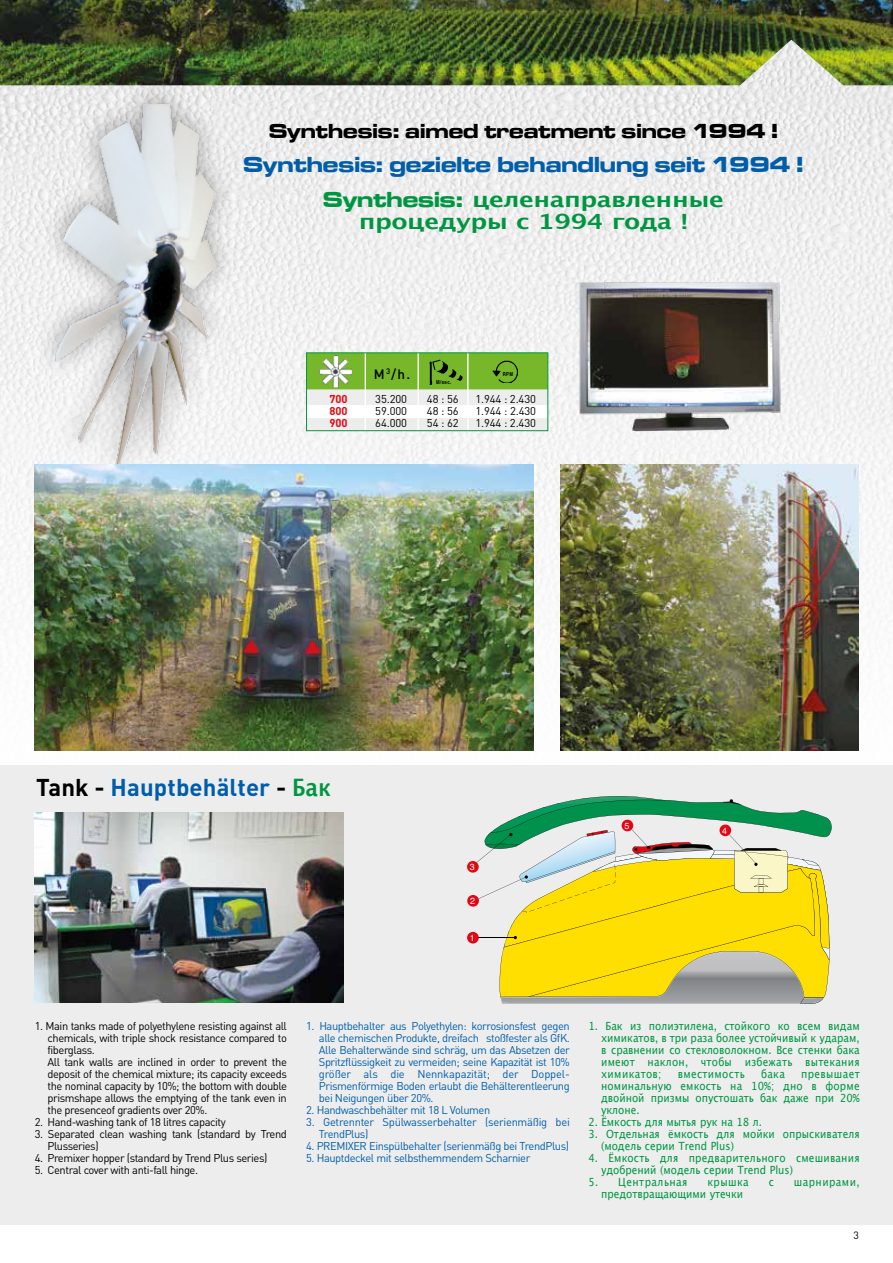
<style>
.page{position:relative;width:893px;height:1263px;background:#fff}
.page>*{position:absolute;margin:0;border:0;box-sizing:border-box;transform-origin:0 0}
.t1{font:700 24px "DIN";letter-spacing:.005em;color:#005da9}
.t2{font:22.5px "Microgramma D Bold Exte";color:#005da9}
.t3{font:700 21px/22.5px "Lucida Grande";letter-spacing:-.02em;color:#009641;text-align:center;scale:1.21 1}
.t4{font:21px "Microgramma D Bold Exte";color:#000}
.t5{font:500 13.5px "DIN";color:#000}
.t6{font:11.25px/12px "DIN";letter-spacing:-.04em;color:#000}
.t7{font:11.25px/12px "DIN";letter-spacing:-.04em;color:#005da9;text-align:justify}
.t8{font:11.25px/12px "Lucida Grande";letter-spacing:.005em;color:#009641;text-align:justify;scale:.9 1}
.t9{font:11.25px "Lucida Grande";letter-spacing:.045em;color:#009641;scale:.9 1}
.t10{font:11.25px "Lucida Grande";letter-spacing:.035em;color:#009641;scale:.9 1}
.t11{font:700 11.25px "DIN";letter-spacing:-.01em;color:#e30613}
.t12{font:10.5px "DIN";color:#000}
.t13{font:8.85px "Helvetica";color:#fff}
.t14{font:700 5.4px "Helvetica";letter-spacing:.1em;color:#000;scale:.8 1}
.s1{font-family:"Microgramma D Bold Exte";font-weight:400;font-size:22.5px}
.s2{color:#000}
.s3{font-family:"Lucida Grande";color:#009641}
</style>
<div class="page">
<img style="left:0;top:85px;width:893px;height:666px">
<img style="left:0;top:0;width:893px;height:85px">
<div style="left:307px;top:353px;width:241px;height:78px;background:#fff"></div>
<div style="left:307px;top:389px;width:241px;height:16px;background:#ededed"></div>
<div style="left:307px;top:418px;width:241px;height:13px;background:#ededed"></div>
<div style="left:308px;top:354px;width:238px;height:35px;background:#76b82a"></div>
<hr style="left:365px;top:353px;width:1px;height:78px;background:#fff">
<hr style="left:418px;top:353px;width:1px;height:78px;background:#fff">
<hr style="left:467px;top:353px;width:2px;height:78px;background:#fff">
<div style="left:306px;top:352px;width:242px;height:79px;border:1px solid #009641"></div>
<img style="left:320px;top:355px;width:32px;height:32px">
<img style="left:429px;top:359px;width:35px;height:26px">
<img style="left:493px;top:360px;width:25px;height:23px">
<img style="left:577px;top:280px;width:206px;height:152px">
<div style="left:33px;top:80px;width:205px;height:407px;background:#000;opacity:.37"></div>
<img style="left:34px;top:91px;width:192px;height:373px">
<img style="left:34px;top:464px;width:499px;height:286px">
<img style="left:561px;top:464px;width:298px;height:286px">
<div style="left:0;top:765px;width:893px;height:460px;background:#ededed"></div>
<div style="left:467px;top:895px;width:12px;height:12px;background:#e30613;border-radius:50%"></div>
<div style="left:467px;top:861px;width:12px;height:12px;background:#e30613;border-radius:50%"></div>
<svg style="left:475px;top:796px;width:357px;height:208px"></svg>
<div style="left:622px;top:820px;width:11px;height:11px;background:#e30613;border-radius:50%"></div>
<div style="left:719px;top:824px;width:12px;height:12px;background:#e30613;border-radius:50%"></div>
<hr style="left:474px;top:938px;width:41px;height:1px;background:#000">
<div style="left:467px;top:932px;width:12px;height:11px;background:#e30613;border-radius:50%"></div>
<img style="left:35px;top:812px;width:308px;height:190px">
<h3 class="t4" style="left:269px;top:116px;width:510px">Synthesis: aimed treatment since 1994 !</h3>
<h2 class="t2" style="left:244px;top:149px;width:561px">Synthesis: gezielte behandlung seit 1994 !</h2>
<h3 class="t3" style="left:323px;top:188px;width:333px"><span class="s1">Synthesis:</span> целенаправленные процедуры с 1994 года !</h3>
<p class="t5" style="left:374px;top:365px;width:38px">M<sup>3</sup>/h.</p>
<p class="t14" style="left:503px;top:369px;width:15px">RPM</p>
<p class="t14" style="left:436px;top:378px;width:21px">M/sec.</p>
<p class="t11" style="left:330px;top:392px;width:20px">700</p>
<p class="t6" style="left:375px;top:393px;width:33px">35.200</p>
<p class="t6" style="left:427px;top:393px;width:33px">48 : 56</p>
<p class="t6" style="left:475px;top:393px;width:62px">1.944 : 2.430</p>
<p class="t11" style="left:330px;top:404px;width:20px">800</p>
<p class="t6" style="left:375px;top:405px;width:33px">59.000</p>
<p class="t6" style="left:427px;top:405px;width:33px">48 : 56</p>
<p class="t6" style="left:475px;top:405px;width:62px">1.944 : 2.430</p>
<p class="t11" style="left:330px;top:416px;width:20px">900</p>
<p class="t6" style="left:375px;top:417px;width:33px">64.000</p>
<p class="t6" style="left:427px;top:417px;width:33px">54 : 62</p>
<p class="t6" style="left:475px;top:417px;width:62px">1.944 : 2.430</p>
<h1 class="t1" style="left:36px;top:771px;width:296px"><span class="s2">Tank -</span> Hauptbehälter <span class="s2">-</span> <span class="s3">Бак</span></h1>
<p class="t13" style="left:470px;top:860px;width:6px">3</p>
<p class="t13" style="left:470px;top:894px;width:6px">2</p>
<p class="t13" style="left:470px;top:931px;width:6px">1</p>
<p class="t13" style="left:624px;top:819px;width:6px">5</p>
<p class="t13" style="left:722px;top:824px;width:6px">4</p>
<p class="t6" style="left:48px;top:1020px;width:241px;text-indent:-13px">1. Main tanks made of polyethylene resisting against all chemicals, with triple shock resistance compared to fiberglass.<br>All tank walls are inclined in order to prevent the deposit of the chemical mixture; its capacity exceeds the nominal capacity by 10%; the bottom with double prismshape allows the emptying of the tank even in the presenceof gradients over 20%.</p>
<p class="t6" style="left:35px;top:1116px;width:192px">2. Hand-washing tank of 18 litres capacity</p>
<p class="t6" style="left:48px;top:1128px;width:241px;text-indent:-13px">3. Separated clean washing tank (standard by Trend<br>Plusseries)</p>
<p class="t6" style="left:35px;top:1152px;width:234px">4. Premixer hopper (standard by Trend Plus series)</p>
<p class="t6" style="left:35px;top:1164px;width:165px">5. Central cover with anti-fall hinge.</p>
<p class="t7" style="left:319px;top:1020px;width:252px;text-indent:-13px">1. Hauptbehalter aus Polyethylen: korrosionsfest gegen alle chemischen Produkte, dreifach stoßfester als GfK.<br>Alle Behalterwände sind schräg, um das Absetzen der Spritzflüssigkeit zu vermeiden; seine Kapazität ist 10% größer als die Nennkapazität; der Doppel-Prismenförmige Boden erlaubt die Behälterentleerung bei Neigungen über 20%.</p>
<p class="t7" style="left:306px;top:1104px;width:186px">2. Handwaschbehälter mit 18 L Volumen</p>
<p class="t7" style="left:319px;top:1116px;width:252px;text-indent:-13px">3. Getrennter Spülwasserbehalter (serienmäßig bei<br>TrendPlus)</p>
<p class="t7" style="left:306px;top:1140px;width:264px">4. PREMIXER Einspülbehalter (serienmäßg bei TrendPlus)</p>
<p class="t7" style="left:306px;top:1152px;width:226px">5. Hauptdeckel mit selbsthemmendem Scharnier</p>
<p class="t8" style="left:601px;top:1020px;width:289px;text-indent:-13px">1. Бак из полиэтилена, стойкого ко всем видам химикатов, в три раза более устойчивый к ударам, в сравнении со стекловолокном. Все стенки бака имеют наклон, чтобы избежать вытекания химикатов;</p>
<p class="t10" style="left:678px;top:1068px;width:76px">вместимость</p>
<p class="t8" style="left:761px;top:1068px;width:28px">бака</p>
<p class="t8" style="left:601px;top:1068px;width:289px;text-indent:200px">превышает номинальную емкость на 10%; дно в форме двойной призмы опустошать бак даже при 20% уклоне.</p>
<p class="t8" style="left:588px;top:1116px;width:195px">2. Ёмкость для мытья рук на 18 л.</p>
<p class="t8" style="left:601px;top:1128px;width:289px;text-indent:-13px">3. Отдельная ёмкость для мойки опрыскивателя (модель серии Trend Plus)</p>
<p class="t8" style="left:601px;top:1152px;width:289px;text-indent:-13px">4. Ёмкость для предварительного смешивания удобрений (модель серии Trend Plus)</p>
<p class="t9" style="left:588px;top:1176px;width:112px">5. Центральная</p>
<p class="t8" style="left:707px;top:1176px;width:48px">крышка</p>
<p class="t8" style="left:769px;top:1176px;width:7px">с</p>
<p class="t9" style="left:794px;top:1176px;width:75px">шарнирами,</p>
<p class="t8" style="left:601px;top:1188px;width:159px">предотвращающими утечки</p>
<p class="t12" style="left:853px;top:1229px;width:7px">3</p>
</div>
